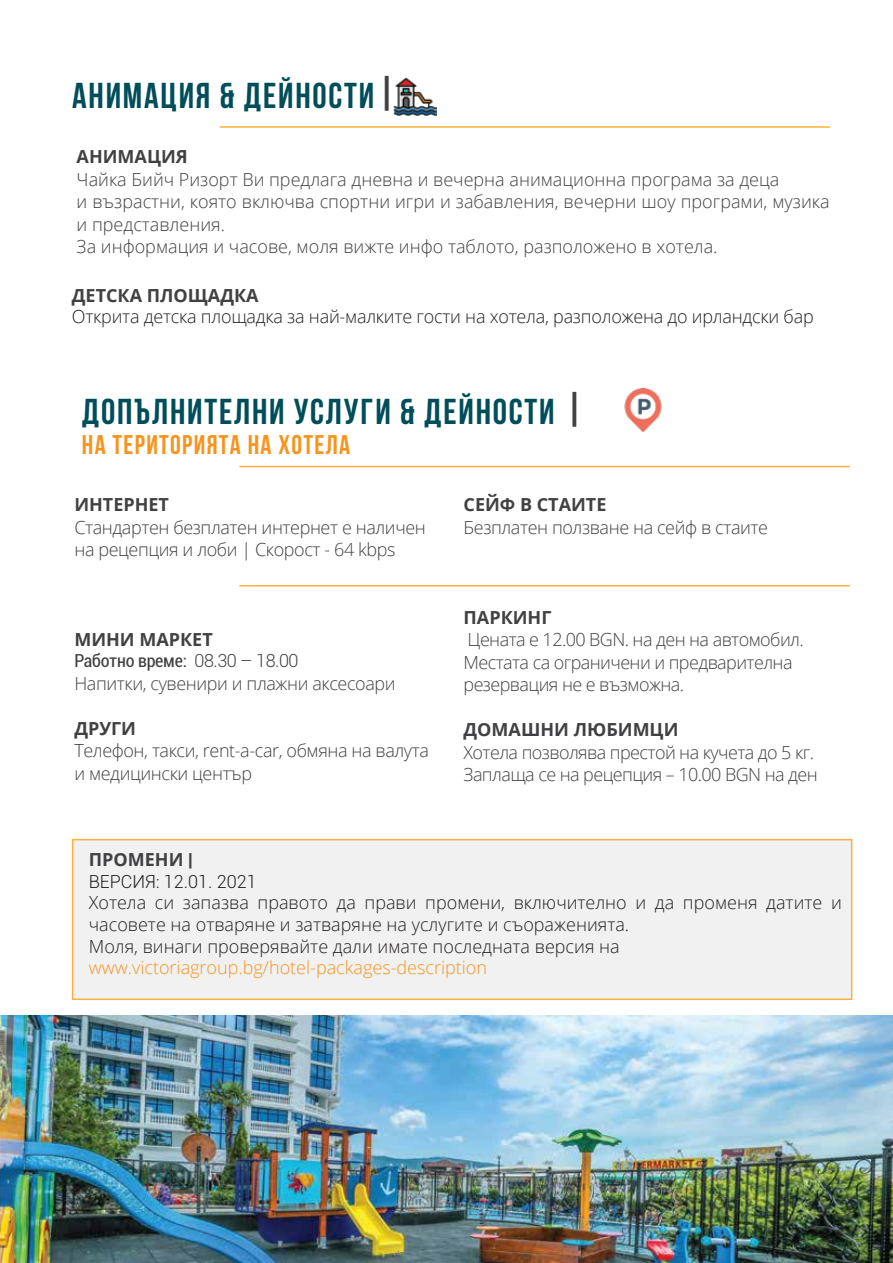
<style>
.page{position:relative;width:893px;height:1263px;background:#fff}
.page>*{position:absolute;margin:0;border:0;box-sizing:border-box;transform-origin:0 0}
.t1{font:700 36px "Bebas Neue";letter-spacing:.05em;color:#004e59}
.t2{font:700 27px "Bebas Neue";letter-spacing:.05em;color:#f7941e}
.t3{font:300 18px/22.5px "Open Sans";letter-spacing:-.02em;color:#414042}
.t4{font:300 18px/21.6px "Open Sans";color:#231f20}
.t5{font:300 18px/22.5px "Open Sans";color:#414042}
.t6{font:700 18px "Open Sans";color:#414042}
.t7{font:300 18px "Open Sans";color:#f7941e}
.t8{font:condensed 18px "Roboto";letter-spacing:-.015em;color:#414042}
.t9{font:300 18px "Roboto";color:#231f20}
.s1{font-size:42px;color:#414042}
.s2{font-weight:300;font-stretch:normal}
.s3{font-family:"Roboto";font-weight:900}
</style>
<div class="page">
<hr style="left:220px;top:126px;width:610px;height:2px;background:#fbb040">
<hr style="left:239px;top:466px;width:611px;height:1px;background:#fbb040">
<div style="left:72px;top:839px;width:780px;height:161px;background:#f1f1f2;border:2px solid #fbb040"></div>
<img style="left:0;top:1015px;width:893px;height:248px">
<img style="left:394px;top:77px;width:42px;height:39px">
<img style="left:624px;top:389px;width:38px;height:42px">
<hr style="left:239px;top:585px;width:611px;height:1px;background:#fbb040">
<h1 class="t1" style="left:72px;top:76px;width:326px">анимация &amp; ДЕЙНОСТИ<span class="s1">|</span></h1>
<p class="t6" style="left:77px;top:144px;width:113px">АНИМАЦИЯ</p>
<p class="t5" style="left:77px;top:167px;width:754px">Чайка Бийч Ризорт Ви предлага дневна и вечерна анимационна програма за деца<br>и възрастни, която включва спортни игри и забавления, вечерни шоу програми, музика и представления.<br>За информация и часове, моля вижте инфо таблото, разположено в хотела.</p>
<p class="t6" style="left:72px;top:283px;width:188px">ДЕТСКА ПЛОЩАДКА</p>
<p class="t4" style="left:72px;top:305px;width:743px">Открита детска площадка за най-малките гости на хотела, разположена до ирландски бар</p>
<h1 class="t1" style="left:82px;top:391px;width:504px">ДОПЪЛНИТЕЛНИ услуги &amp; дейности <span class="s1">|</span></h1>
<h2 class="t2" style="left:82px;top:429px;width:270px">НА ТЕРИТОРИЯТА НА ХОТЕЛА</h2>
<p class="t6" style="left:74px;top:492px;width:96px">ИНТЕРНЕТ</p>
<p class="t3" style="left:74px;top:515px;width:353px">Стандартен безплатен интернет е наличен на рецепция и лоби | Скорост - 64 kbps</p>
<p class="t6" style="left:74px;top:627px;width:140px">МИНИ МАРКЕТ</p>
<p class="t8" style="left:74px;top:648px;width:226px">Работно време: <span class="s2">08.30 – 18.00</span></p>
<p class="t3" style="left:74px;top:671px;width:323px">Напитки, сувенири и плажни аксесоари</p>
<p class="t6" style="left:74px;top:715px;width:63px">ДРУГИ</p>
<p class="t3" style="left:74px;top:739px;width:356px">Телефон, такси, rent-a-car, обмяна на валута и медицински център</p>
<p class="t6" style="left:463px;top:492px;width:144px">СЕЙФ В СТАИТЕ</p>
<p class="t3" style="left:463px;top:515px;width:306px">Безплатен ползване на сейф в стаите</p>
<p class="t6" style="left:463px;top:604px;width:89px">ПАРКИНГ</p>
<p class="t3" style="left:463px;top:628px;width:342px">Цената е 12.00 BGN. на ден на автомобил.<br>Местата са ограничени и предварителна резервация не е възможна.</p>
<p class="t6" style="left:463px;top:717px;width:216px">ДОМАШНИ ЛЮБИМЦИ</p>
<p class="t3" style="left:463px;top:740px;width:356px">Хотела позволява престой на кучета до 5 кг.<br>Заплаща се на рецепция – 10.00 BGN на ден</p>
<p class="t6" style="left:89px;top:847px;width:105px">ПРОМЕНИ <span class="s3">|</span></p>
<p class="t9" style="left:89px;top:869px;width:169px">ВЕРСИЯ: 12.01. 2021</p>
<p class="t4" style="left:89px;top:891px;width:754px">Хотела си запазва правото да прави промени, включително и да променя датите и часовете на отваряне и затваряне на услугите и съораженията.<br>Моля, винаги проверявайте дали имате последната версия на</p>
<p class="t7" style="left:89px;top:955px;width:400px">www.victoriagroup.bg/hotel-packages-description</p>
</div>
